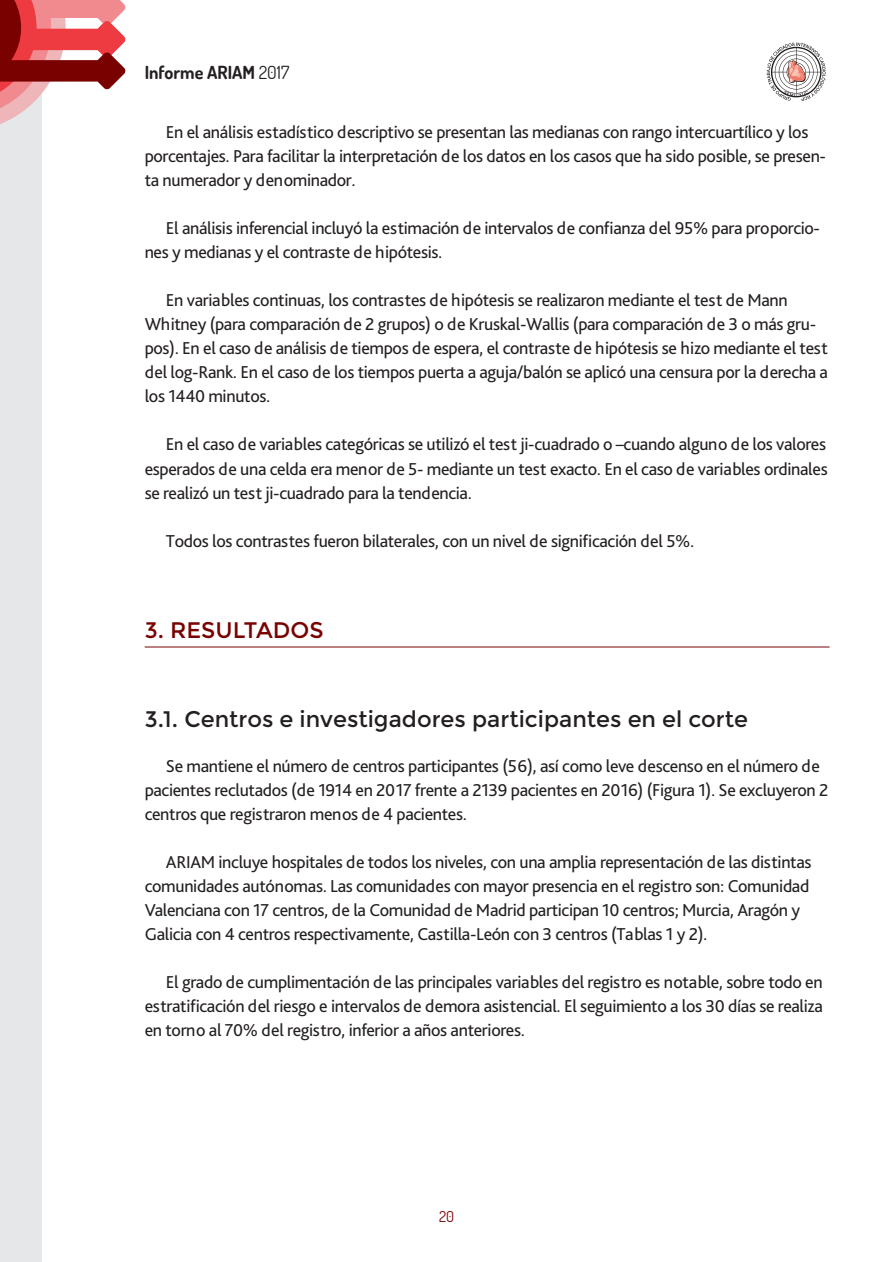
<style>
.page{position:relative;width:893px;height:1262px;background:#fff}
.page>*{position:absolute;margin:0;border:0;box-sizing:border-box;transform-origin:0 0}
.t1{font:22.5px "Montserrat";color:#231f20}
.t2{font:22.5px "Montserrat";color:#790100}
.t3{font:18px/24px "Bliss Pro";letter-spacing:-.02em;color:#231f20}
.t4{font:700 18px "Dosis";color:#231f20}
.t5{font:15px "Dosis";color:#790100}
.s1{font-weight:400}
</style>
<div class="page">
<div style="left:0;top:0;width:42px;height:1261px;background:#e6e7e9"></div>
<svg style="left:766px;top:43px;width:59px;height:58px"></svg>
<hr style="left:145px;top:646px;width:684px;height:1px;background:#790100">
<svg style="left:0;top:0;width:126px;height:124px"></svg>
<p class="t4" style="left:145px;top:61px;width:146px">Informe ARIAM <span class="s1">2017</span></p>
<p class="t3" style="left:145px;top:120px;width:683px;text-indent:21px">En el análisis estadístico descriptivo se presentan las medianas con rango intercuartílico y los porcentajes. Para facilitar la interpretación de los datos en los casos que ha sido posible, se presen&shy;ta numerador y denominador.</p>
<p class="t3" style="left:145px;top:216px;width:677px;text-indent:21px">El análisis inferencial incluyó la estimación de intervalos de confianza del 95% para proporcio&shy;nes y medianas y el contraste de hipótesis.</p>
<p class="t3" style="left:145px;top:288px;width:685px;text-indent:21px">En variables continuas, los contrastes de hipótesis se realizaron mediante el test de Mann Whitney (para comparación de 2 grupos) o de Kruskal-Wallis (para comparación de 3 o más gru&shy;pos). En el caso de análisis de tiempos de espera, el contraste de hipótesis se hizo mediante el test del log-Rank. En el caso de los tiempos puerta a aguja/balón se aplicó una censura por la derecha a los 1440 minutos.</p>
<p class="t3" style="left:145px;top:432px;width:684px;text-align:justify;text-indent:21px">En el caso de variables categóricas se utilizó el test ji-cuadrado o –cuando alguno de los valores esperados de una celda era menor de 5- mediante un test exacto. En el caso de variables ordinales se realizó un test ji-cuadrado para la tendencia.</p>
<p class="t3" style="left:166px;top:528px;width:530px">Todos los contrastes fueron bilaterales, con un nivel de significación del 5%.</p>
<p class="t2" style="left:145px;top:617px;width:180px">3. RESULTADOS</p>
<p class="t1" style="left:145px;top:705px;width:605px">3.1. Centros e investigadores participantes en el corte</p>
<p class="t3" style="left:145px;top:753px;width:685px;text-indent:21px">Se mantiene el número de centros participantes (56), así como leve descenso en el número de pacientes reclutados (de 1914 en 2017 frente a 2139 pacientes en 2016) (Figura 1). Se excluyeron 2 centros que registraron menos de 4 pacientes.</p>
<p class="t3" style="left:145px;top:849px;width:668px;text-indent:21px">ARIAM incluye hospitales de todos los niveles, con una amplia representación de las distintas comunidades autónomas. Las comunidades con mayor presencia en el registro son: Comunidad Valenciana con 17 centros, de la Comunidad de Madrid participan 10 centros; Murcia, Aragón y Galicia con 4 centros respectivamente, Castilla-León con 3 centros (Tablas 1 y 2).</p>
<p class="t3" style="left:145px;top:969px;width:679px;text-align:justify;text-indent:21px">El grado de cumplimentación de las principales variables del registro es notable, sobre todo en estratificación del riesgo e intervalos de demora asistencial. El seguimiento a los 30 días se realiza en torno al 70% del registro, inferior a años anteriores.</p>
<p class="t5" style="left:439px;top:1206px;width:17px">20</p>
</div>
